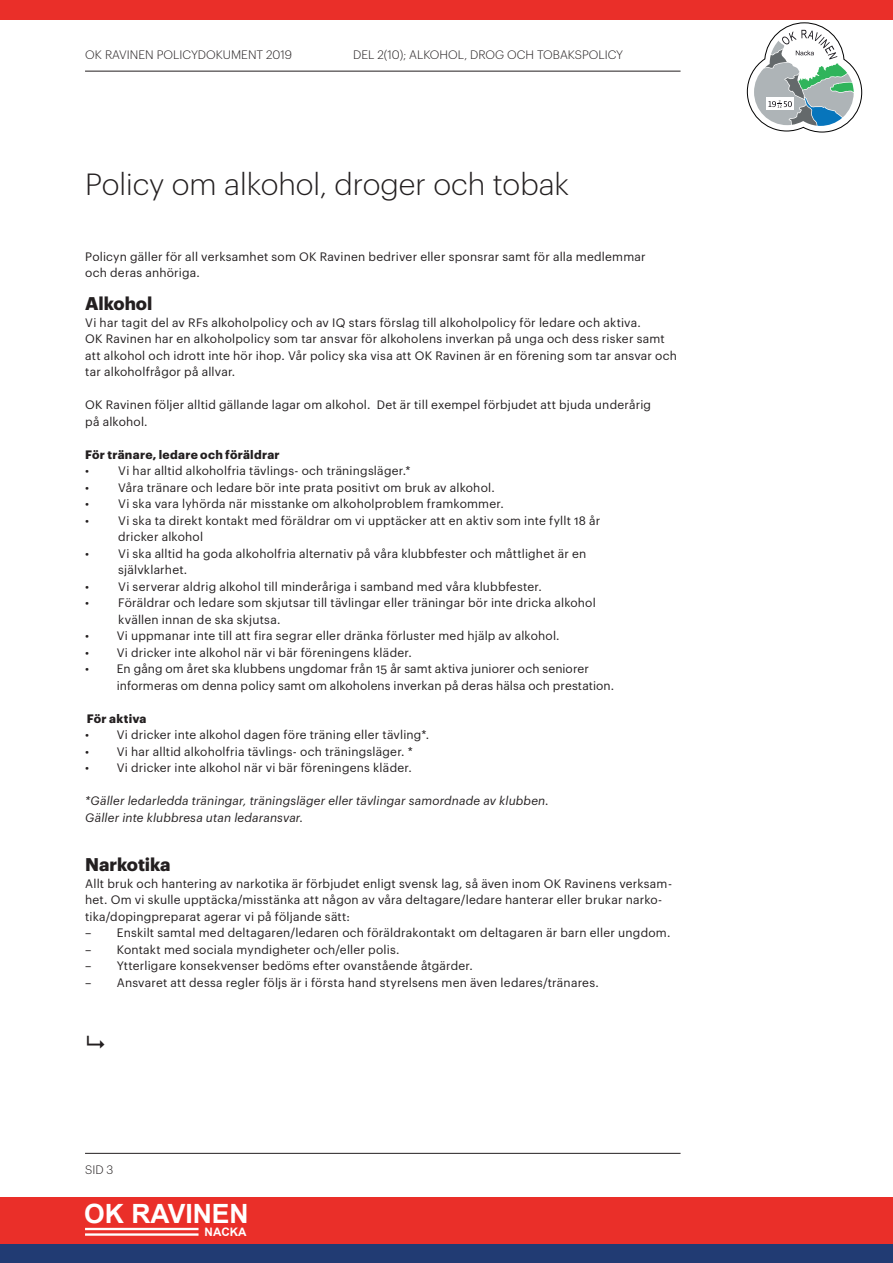
<style>
.page{position:relative;width:893px;height:1263px;background:#fff}
.page>*{position:absolute;margin:0;border:0;box-sizing:border-box;transform-origin:0 0}
.t1{font:300 30px "Graphik";color:#231f20}
.t2{font:700 26.55px "Arial";color:#fff}
.t3{font:700 18px "Graphik";letter-spacing:-.005em;color:#231f20}
.t4{font:12px/16.5px "Graphik";letter-spacing:.015em;color:#231f20}
.t5{font:italic 12px/16.5px "Graphik";letter-spacing:.015em;color:#231f20}
.t6{font:300 12px "Graphik";color:#231f20}
.t7{font:700 12px "Graphik";letter-spacing:.025em;color:#231f20}
.t8{font:700 11.7px "Arial";color:#fff}
</style>
<div class="page">
<svg style="left:747px;top:22px;width:115px;height:110px"></svg>
<hr style="left:85px;top:1153px;width:596px;height:1px;background:#231f20">
<hr style="left:85px;top:71px;width:596px;height:1px;background:#231f20">
<div style="left:0;top:1198px;width:893px;height:47px;background:#ea2f29"></div>
<div style="left:0;top:1245px;width:893px;height:18px;background:#213b73"></div>
<div style="left:0;top:0;width:893px;height:19px;background:#ea2f29"></div>
<hr style="left:85px;top:1228px;width:114px;height:2px;background:#fff">
<hr style="left:85px;top:1233px;width:114px;height:3px;background:#fff">
<p class="t6" style="left:85px;top:46px;width:208px">OK RAVINEN POLICYDOKUMENT 2019</p>
<p class="t6" style="left:353px;top:46px;width:272px">DEL 2(10); ALKOHOL, DROG OCH TOBAKSPOLICY</p>
<h1 class="t1" style="left:85px;top:162px;width:485px">Policy om alkohol, droger och tobak</h1>
<p class="t4" style="left:85px;top:247px;width:562px">Policyn gäller för all verksamhet som OK Ravinen bedriver eller sponsrar samt för alla medlemmar och deras anhöriga.</p>
<h3 class="t3" style="left:85px;top:290px;width:69px">Alkohol</h3>
<p class="t4" style="left:85px;top:313px;width:593px">Vi har tagit del av RFs alkoholpolicy och av IQ stars förslag till alkoholpolicy för ledare och aktiva.<br>OK Ravinen har en alkoholpolicy som tar ansvar för alkoholens inverkan på unga och dess risker samt att alkohol och idrott inte hör ihop. Vår policy ska visa att OK Ravinen är en förening som tar ansvar och tar alkoholfrågor på allvar.</p>
<p class="t4" style="left:85px;top:396px;width:567px">OK Ravinen följer alltid gällande lagar om alkohol. Det är till exempel förbjudet att bjuda underårig på alkohol.</p>
<p class="t7" style="left:85px;top:445px;width:196px">För tränare, ledare och föräldrar</p>
<p class="t4" style="left:85px;top:462px;width:5px">•</p>
<p class="t4" style="left:118px;top:462px;width:294px">Vi har alltid alkoholfria tävlings- och träningsläger.*</p>
<p class="t4" style="left:85px;top:478px;width:5px">•</p>
<p class="t4" style="left:118px;top:478px;width:378px">Våra tränare och ledare bör inte prata positivt om bruk av alkohol.</p>
<p class="t4" style="left:85px;top:495px;width:5px">•</p>
<p class="t4" style="left:118px;top:495px;width:387px">Vi ska vara lyhörda när misstanke om alkoholproblem framkommer.</p>
<p class="t4" style="left:85px;top:511px;width:5px">•</p>
<p class="t4" style="left:118px;top:511px;width:484px">Vi ska ta direkt kontakt med föräldrar om vi upptäcker att en aktiv som inte fyllt 18 år dricker alkohol</p>
<p class="t4" style="left:85px;top:544px;width:5px">•</p>
<p class="t4" style="left:118px;top:544px;width:470px">Vi ska alltid ha goda alkoholfria alternativ på våra klubbfester och måttlighet är en självklarhet.</p>
<p class="t4" style="left:85px;top:577px;width:5px">•</p>
<p class="t4" style="left:118px;top:577px;width:425px">Vi serverar aldrig alkohol till minderåriga i samband med våra klubbfester.</p>
<p class="t4" style="left:85px;top:594px;width:5px">•</p>
<p class="t4" style="left:118px;top:594px;width:479px">Föräldrar och ledare som skjutsar till tävlingar eller träningar bör inte dricka alkohol kvällen innan de ska skjutsa.</p>
<p class="t4" style="left:85px;top:627px;width:476px">• Vi uppmanar inte till att fira segrar eller dränka förluster med hjälp av alkohol.</p>
<p class="t4" style="left:85px;top:643px;width:328px">• Vi dricker inte alkohol när vi bär föreningens kläder.</p>
<p class="t4" style="left:117px;top:660px;width:499px;text-indent:-32px">• En gång om året ska klubbens ungdomar från 15 år samt aktiva juniorer och seniorer informeras om denna policy samt om alkoholens inverkan på deras hälsa och prestation.</p>
<p class="t7" style="left:87px;top:709px;width:61px">För aktiva</p>
<p class="t4" style="left:85px;top:726px;width:346px">• Vi dricker inte alkohol dagen före träning eller tävling*.</p>
<p class="t4" style="left:85px;top:742px;width:329px">• Vi har alltid alkoholfria tävlings- och träningsläger. *</p>
<p class="t4" style="left:85px;top:759px;width:328px">• Vi dricker inte alkohol när vi bär föreningens kläder.</p>
<p class="t5" style="left:85px;top:792px;width:465px">*Gäller ledarledda träningar, träningsläger eller tävlingar samordnade av klubben.<br>Gäller inte klubbresa utan ledaransvar.</p>
<h3 class="t3" style="left:85px;top:851px;width:87px">Narkotika</h3>
<p class="t4" style="left:85px;top:874px;width:588px">Allt bruk och hantering av narkotika är förbjudet enligt svensk lag, så även inom OK Ravinens verksam&shy;het. Om vi skulle upptäcka/misstänka att någon av våra deltagare/ledare hanterar eller brukar narko&shy;tika/dopingpreparat agerar vi på följande sätt:</p>
<p class="t4" style="left:85px;top:924px;width:587px">– Enskilt samtal med deltagaren/ledaren och föräldrakontakt om deltagaren är barn eller ungdom.</p>
<p class="t4" style="left:85px;top:940px;width:316px">– Kontakt med sociala myndigheter och/eller polis.</p>
<p class="t4" style="left:85px;top:957px;width:389px">– Ytterligare konsekvenser bedöms efter ovanstående åtgärder.</p>
<p class="t4" style="left:85px;top:973px;width:515px">– Ansvaret att dessa regler följs är i första hand styrelsens men även ledares/tränares.</p>
<p class="t6" style="left:85px;top:1161px;width:30px">SID 3</p>
<h2 class="t2" style="left:84px;top:1196px;width:166px">OK RAVINEN</h2>
<p class="t8" style="left:205px;top:1224px;width:44px">NACKA</p>
</div>
